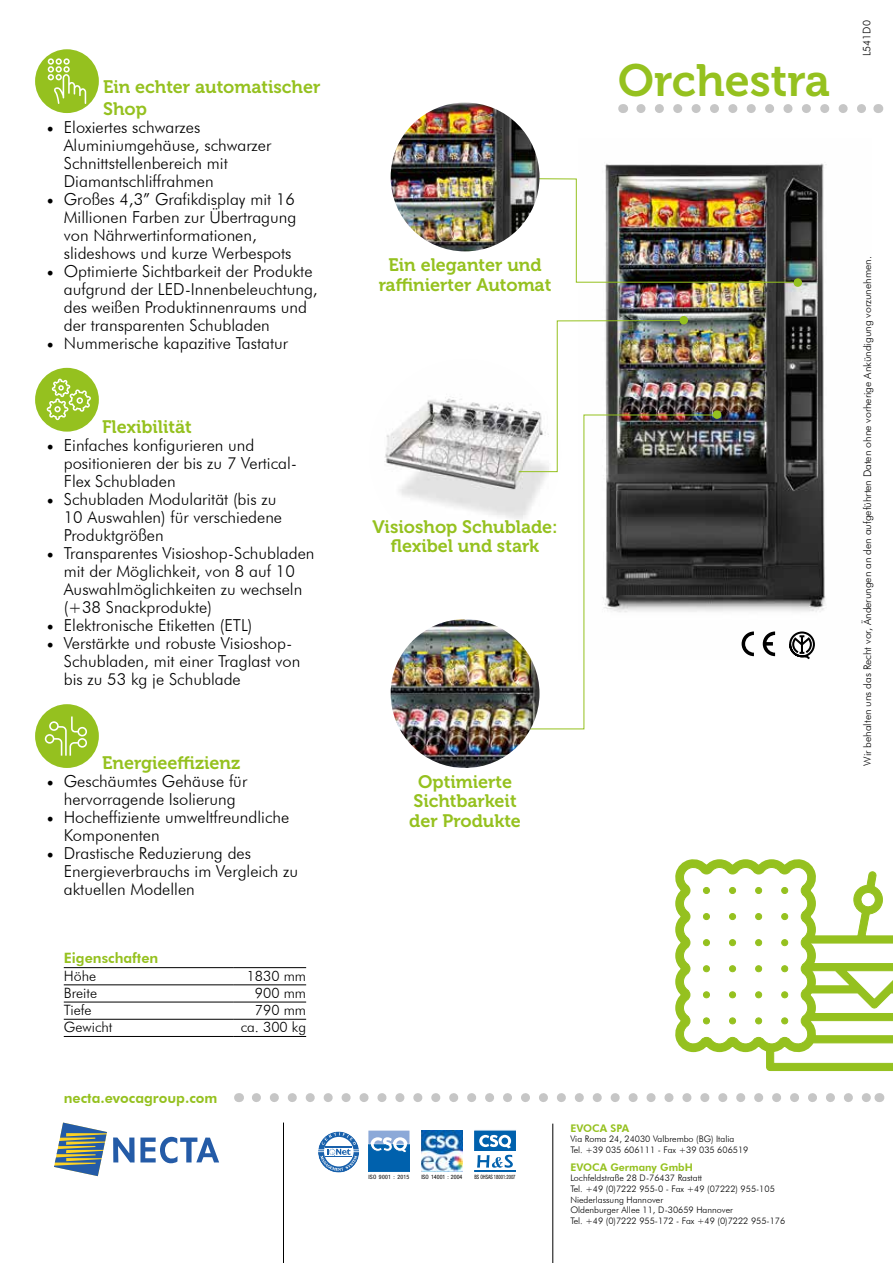
<style>
.page{position:relative;width:893px;height:1263px;background:#fff}
.page>*{position:absolute;margin:0;border:0;box-sizing:border-box;transform-origin:0 0}
.t1{font:45px "Museo 700";color:#95c11f}
.t2{font:18px/19.5px "Museo 700";color:#95c11f;text-align:center}
.t3{font:300 16.5px/18px "Futura BT";color:#000}
.t4{font:300 14.25px "Futura BT";color:#000}
.t5{font:800 14.25px "Futura BT";color:#95c11f}
.t6{font:300 10.5px "Futura BT";color:#000}
.t7{font:800 10.5px "Futura BT";color:#95c11f}
.t8{font:300 9px/10.5px "Futura BT";color:#000}
.t9{font:condensed 5.85px "Helvetica Neue LT Std";letter-spacing:.005em;color:#000;scale:.8 1}
.t10{font:condensed 5.85px "Helvetica Neue LT Std";letter-spacing:.005em;color:#000}
.t11{font:condensed 5.85px "Helvetica Neue LT Std";letter-spacing:.04em;color:#000}
.s1{font-family:"Minion Pro";font-weight:400;font-size:18px}
</style>
<div class="page">
<svg style="left:54px;top:1122px;width:53px;height:54px"></svg>
<svg style="left:113px;top:1137px;width:106px;height:26px"></svg>
<svg style="left:256px;top:1093px;width:614px;height:9px"></svg>
<hr style="left:553px;top:1123px;width:1px;height:140px;background:#000">
<hr style="left:283px;top:1122px;width:1px;height:141px;background:#000">
<svg style="left:421px;top:1130px;width:42px;height:42px"></svg>
<img style="left:421px;top:1131px;width:41px;height:41px">
<svg style="left:368px;top:1130px;width:42px;height:42px"></svg>
<svg style="left:368px;top:1131px;width:41px;height:41px;background:#498ac3"></svg>
<svg style="left:319px;top:1133px;width:39px;height:38px"></svg>
<div style="left:317px;top:1131px;width:43px;height:42px;border:1px solid #fff;border-radius:50%"></div>
<div style="left:474px;top:1130px;width:42px;height:21px;background:#0061ad"></div>
<svg style="left:479px;top:1135px;width:32px;height:13px"></svg>
<hr style="left:474px;top:1171px;width:42px;height:1px;background:#0061ad">
<svg style="left:477px;top:1155px;width:36px;height:13px"></svg>
<div style="left:473px;top:1129px;width:44px;height:52px;border:2px solid #fff"></div>
<img style="left:369px;top:359px;width:192px;height:192px;border-radius:96px">
<img style="left:605px;top:163px;width:220px;height:494px">
<svg style="left:641px;top:104px;width:225px;height:9px"></svg>
<svg style="left:789px;top:631px;width:26px;height:28px"></svg>
<svg style="left:742px;top:631px;width:12px;height:25px"></svg>
<svg style="left:763px;top:631px;width:12px;height:25px"></svg>
<svg style="left:675px;top:859px;width:218px;height:212px"></svg>
<img style="left:518px;top:320px;width:164px;height:94px">
<svg style="left:502px;top:414px;width:216px;height:316px"></svg>
<div style="left:679px;top:316px;width:9px;height:8px;background:#95c11f;border-radius:50%"></div>
<div style="left:793px;top:278px;width:9px;height:9px;background:#95c11f;border-radius:50%"></div>
<div style="left:713px;top:410px;width:8px;height:9px;background:#95c11f;border-radius:50%"></div>
<img style="left:391px;top:619px;width:148px;height:149px;border-radius:74px">
<hr style="left:64px;top:984px;width:170px;height:1px;background:#000">
<hr style="left:234px;top:984px;width:72px;height:1px;background:#000">
<hr style="left:64px;top:1002px;width:170px;height:1px;background:#000">
<hr style="left:234px;top:1002px;width:72px;height:1px;background:#000">
<hr style="left:64px;top:1019px;width:170px;height:1px;background:#000">
<hr style="left:234px;top:1019px;width:72px;height:1px;background:#000">
<hr style="left:64px;top:1036px;width:170px;height:1px;background:#000">
<hr style="left:234px;top:1036px;width:72px;height:1px;background:#000">
<hr style="left:64px;top:967px;width:170px;height:1px;background:#000">
<hr style="left:234px;top:967px;width:72px;height:1px;background:#000">
<div style="left:35px;top:368px;width:64px;height:64px;background:#95c11f;border-radius:50%"></div>
<svg style="left:47px;top:378px;width:44px;height:42px"></svg>
<div style="left:35px;top:704px;width:64px;height:64px;background:#95c11f;border-radius:50%"></div>
<svg style="left:45px;top:716px;width:42px;height:40px"></svg>
<div style="left:35px;top:49px;width:64px;height:64px;background:#95c11f;border-radius:50%"></div>
<svg style="left:48px;top:58px;width:38px;height:46px"></svg>
<img style="left:514px;top:178px;width:280px;height:105px">
<img style="left:391px;top:103px;width:148px;height:148px;border-radius:74px">
<p class="t2" style="left:103px;top:76px;width:219px;line-height:21.6px;text-align:left">Ein echter automatischer<br>Shop</p>
<p class="t3" style="left:64px;top:118px;width:209px;text-indent:-17px"><span class="s1">•</span> Eloxiertes schwarzes<br>Aluminiumgehäuse, schwarzer<br>Schnittstellenbereich mit<br>Diamantschliffrahmen</p>
<p class="t3" style="left:64px;top:190px;width:234px;text-indent:-17px"><span class="s1">•</span> Großes 4,3” Grafikdisplay mit 16<br>Millionen Farben zur Übertragung von Nährwertinformationen, slideshows und kurze Werbespots</p>
<p class="t3" style="left:64px;top:262px;width:255px;text-indent:-17px"><span class="s1">•</span> Optimierte Sichtbarkeit der Produkte aufgrund der LED-Innenbeleuchtung, des weißen Produktinnenraums und der transparenten Schubladen</p>
<p class="t3" style="left:47px;top:334px;width:243px"><span class="s1">•</span> Nummerische kapazitive Tastatur</p>
<p class="t2" style="left:102px;top:417px;width:91px">Flexibilität</p>
<p class="t3" style="left:64px;top:436px;width:234px;text-indent:-17px"><span class="s1">•</span> Einfaches konfigurieren und positionieren der bis zu 7 Vertical-<br>Flex Schubladen</p>
<p class="t3" style="left:64px;top:490px;width:220px;text-indent:-17px"><span class="s1">•</span> Schubladen Modularität (bis zu<br>10 Auswahlen) für verschiedene<br>Produktgrößen</p>
<p class="t3" style="left:64px;top:544px;width:252px;text-indent:-17px"><span class="s1">•</span> Transparentes Visioshop-Schubladen mit der Möglichkeit, von 8 auf 10<br>Auswahlmöglichkeiten zu wechseln (+38 Snackprodukte)</p>
<p class="t3" style="left:47px;top:616px;width:207px"><span class="s1">•</span> Elektronische Etiketten (ETL)</p>
<p class="t3" style="left:64px;top:634px;width:238px;text-indent:-17px"><span class="s1">•</span> Verstärkte und robuste Visioshop-<br>Schubladen, mit einer Traglast von bis zu 53 kg je Schublade</p>
<p class="t2" style="left:102px;top:753px;width:140px">Energieeffizienz</p>
<p class="t3" style="left:47px;top:772px;width:202px;text-align:center"><span class="s1">•</span> Geschäumtes Gehäuse für hervorragende Isolierung</p>
<p class="t3" style="left:64px;top:808px;width:227px;text-indent:-17px"><span class="s1">•</span> Hocheffiziente umweltfreundliche<br>Komponenten</p>
<p class="t3" style="left:64px;top:844px;width:236px;text-indent:-17px"><span class="s1">•</span> Drastische Reduzierung des<br>Energieverbrauchs im Vergleich zu aktuellen Modellen</p>
<p class="t5" style="left:64px;top:950px;width:96px">Eigenschaften</p>
<p class="t4" style="left:64px;top:967px;width:34px">Höhe</p>
<p class="t4" style="left:247px;top:967px;width:61px">1830 mm</p>
<p class="t4" style="left:64px;top:984px;width:35px">Breite</p>
<p class="t4" style="left:255px;top:984px;width:53px">900 mm</p>
<p class="t4" style="left:64px;top:1001px;width:29px">Tiefe</p>
<p class="t4" style="left:255px;top:1001px;width:53px">790 mm</p>
<p class="t4" style="left:64px;top:1018px;width:50px">Gewicht</p>
<p class="t4" style="left:241px;top:1018px;width:67px">ca. 300 kg</p>
<p class="t5" style="left:64px;top:1089px;width:155px">necta.evocagroup.com</p>
<h1 class="t1" style="left:618px;top:55px;width:213px">Orchestra</h1>
<p class="t6" style="left:860px;top:56px;width:37px;rotate:-90deg">L541D0</p>
<p class="t2" style="left:379px;top:256px;width:174px">Ein eleganter und raffinierter Automat</p>
<p class="t2" style="left:372px;top:517px;width:187px">Visioshop Schublade: flexibel und stark</p>
<p class="t2" style="left:409px;top:772px;width:113px">Optimierte<br>Sichtbarkeit der Produkte</p>
<p class="t6" style="left:861px;top:765px;width:511px;rotate:-90deg">Wir behalten uns das Recht vor, Änderungen an den aufgeführten Daten ohne vorherige Ankündigung vorzunehmen.</p>
<p class="t11" style="left:368px;top:1173px;width:43px">ISO 9001 : 2015</p>
<p class="t10" style="left:421px;top:1173px;width:43px">ISO 14001 : 2004</p>
<p class="t9" style="left:474px;top:1173px;width:53px">BS OHSAS 18001:2007</p>
<p class="t7" style="left:570px;top:1121px;width:60px">EVOCA SPA</p>
<p class="t8" style="left:570px;top:1133px;width:180px">Via Roma 24, 24030 Valbrembo (BG) Italia<br>Tel. +39 035 606111 - Fax +39 035 606519</p>
<p class="t7" style="left:570px;top:1161px;width:124px">EVOCA Germany GmbH</p>
<p class="t8" style="left:570px;top:1173px;width:216px">Lochfeldstraße 28 D-76437 Rastatt<br>Tel. +49 (0)7222 955-0 - Fax +49 (07222) 955-105<br>Niederlassung Hannover<br>Oldenburger Allee 11, D-30659 Hannover<br>Tel. +49 (0)7222 955-172 - Fax +49 (0)7222 955-176</p>
</div>
